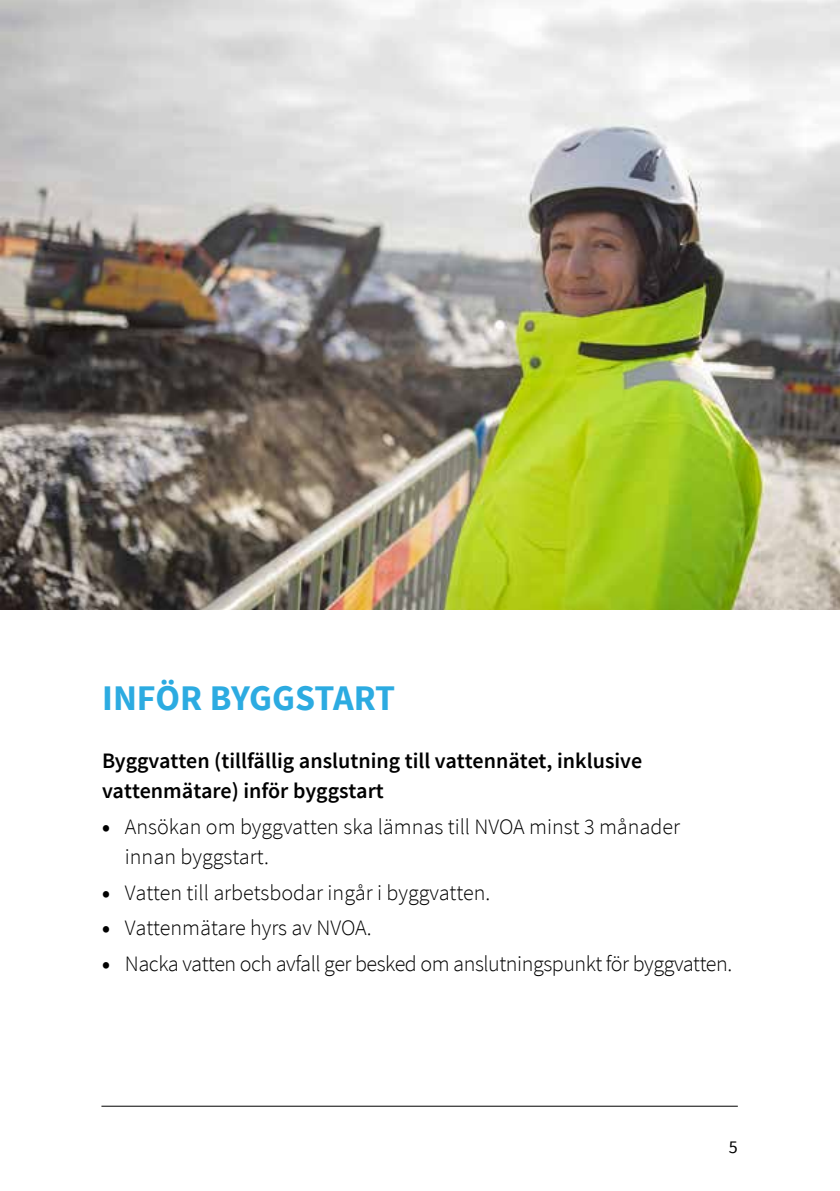
<style>
.page{position:relative;width:840px;height:1191px;background:#fff}
.page>*{position:absolute;margin:0;border:0;box-sizing:border-box;transform-origin:0 0}
.t1{font:700 36px "Source Sans Pro";letter-spacing:-.005em;color:#2cabe1}
.t2{font:300 22px/30px "Source Sans Pro";color:#000}
.t3{font:600 22px/30px "Source Sans Pro";color:#000}
.t4{font:300 22px "Source Sans Pro";letter-spacing:-.02em;color:#000}
.t5{font:18px "Source Sans Pro";color:#000}
.s1{font-weight:900}
</style>
<div class="page">
<hr style="left:101px;top:1105px;width:636px;height:1px;background:#000">
<img style="left:0;top:0;width:839px;height:609px">
<h1 class="t1" style="left:102px;top:675px;width:294px">INFÖR BYGGSTART</h1>
<p class="t3" style="left:102px;top:746px;width:541px">Byggvatten (tillfällig anslutning till vattennätet, inklusive vattenmätare) inför byggstart</p>
<p class="t2" style="left:125px;top:812px;width:556px;text-indent:-23px"><span class="s1">•</span> Ansökan om byggvatten ska lämnas till NVOA minst 3 månader innan byggstart.</p>
<p class="t2" style="left:102px;top:877px;width:389px"><span class="s1">•</span> Vatten till arbetsbodar ingår i byggvatten.</p>
<p class="t2" style="left:102px;top:913px;width:271px"><span class="s1">•</span> Vattenmätare hyrs av NVOA.</p>
<p class="t4" style="left:102px;top:950px;width:631px"><span class="s1">•</span> Nacka vatten och avfall ger besked om anslutningspunkt för byggvatten.</p>
<p class="t5" style="left:728px;top:1136px;width:10px">5</p>
</div>
